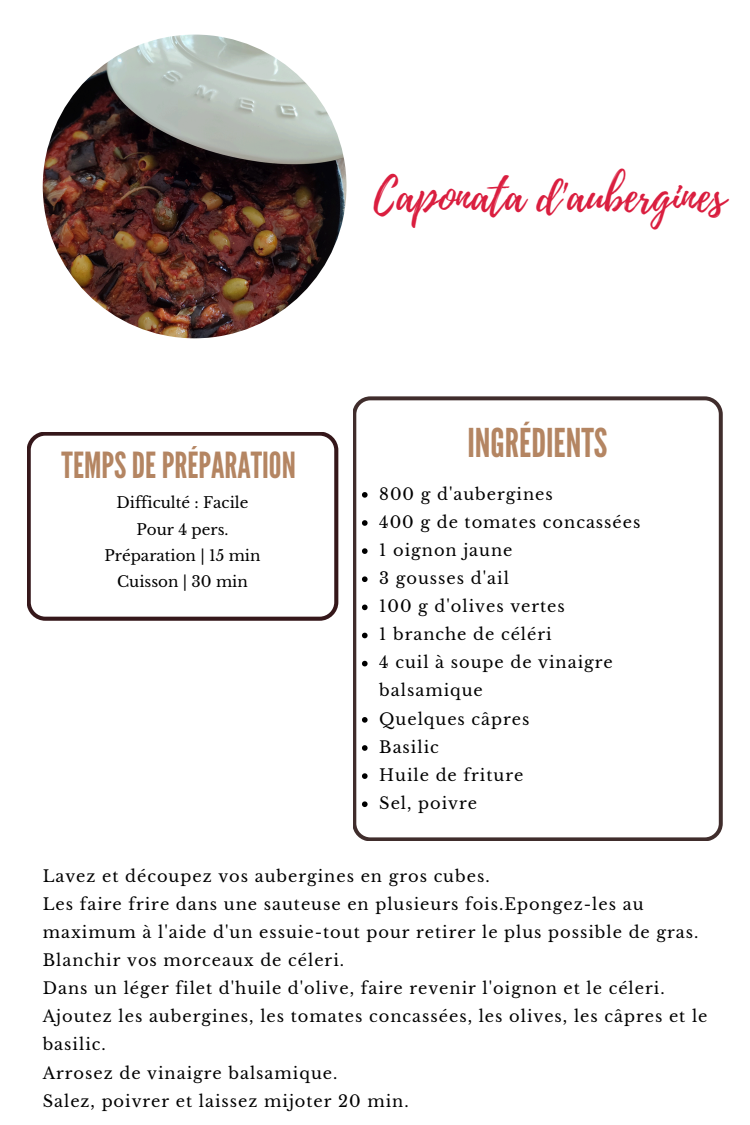
<style>
.page{position:relative;width:750px;height:1125px;background:#fff}
.page>*{position:absolute;margin:0;border:0;box-sizing:border-box;transform-origin:0 0}
.t1{font:45px "Playlist Script";color:#da1e3f}
.t2{font:39.62px "League Gothic";color:#b48562}
.t3{font:35.88px "League Gothic";color:#b48562}
.t4{font:16.25px/28.1px "Libre Baskerville";letter-spacing:.06em;color:#000}
.t5{font:15.12px "Libre Baskerville";color:#000}
</style>
<div class="page">
<svg style="left:353px;top:397px;width:370px;height:444px"></svg>
<svg style="left:27px;top:432px;width:311px;height:188px"></svg>
<img style="left:43px;top:35px;width:304px;height:303px;border-radius:50%">
<svg style="left:362px;top:492px;width:6px;height:6px"></svg>
<svg style="left:362px;top:520px;width:6px;height:6px"></svg>
<svg style="left:362px;top:548px;width:6px;height:6px"></svg>
<svg style="left:362px;top:576px;width:6px;height:6px"></svg>
<svg style="left:362px;top:605px;width:6px;height:5px"></svg>
<svg style="left:362px;top:633px;width:6px;height:5px"></svg>
<svg style="left:362px;top:661px;width:6px;height:5px"></svg>
<svg style="left:362px;top:717px;width:6px;height:6px"></svg>
<svg style="left:362px;top:745px;width:6px;height:6px"></svg>
<svg style="left:362px;top:773px;width:6px;height:6px"></svg>
<svg style="left:362px;top:801px;width:6px;height:6px"></svg>
<h2 class="t3" style="left:62px;top:444px;width:236px">TEMPSDEPRÉPARATION</h2>
<p class="t5" style="left:117px;top:494px;width:133px">Difficulté : Facile</p>
<p class="t5" style="left:136px;top:520px;width:94px">Pour 4 pers.</p>
<p class="t5" style="left:104px;top:546px;width:158px">Préparation | 15 min</p>
<p class="t5" style="left:117px;top:573px;width:132px">Cuisson | 30 min</p>
<p class="t1" style="left:374px;top:164px;width:353px">Caponata d'aubergines</p>
<h1 class="t2" style="left:468px;top:420px;width:142px">INGRÉDIENTS</h1>
<p class="t4" style="left:379px;top:480px;width:175px">800 g d'aubergines</p>
<p class="t4" style="left:379px;top:508px;width:263px">400 g de tomates concassées</p>
<p class="t4" style="left:379px;top:536px;width:135px">1 oignon jaune</p>
<p class="t4" style="left:379px;top:564px;width:131px">3 gousses d'ail</p>
<h2 class="t4" style="left:379px;top:592px;width:187px">100 g d'olives vertes</h2>
<p class="t4" style="left:379px;top:620px;width:174px">1 branche de céléri</p>
<p class="t4" style="left:379px;top:649px;width:235px">4 cuil à soupe de vinaigre balsamique</p>
<p class="t4" style="left:379px;top:705px;width:152px">Quelques câpres</p>
<p class="t4" style="left:379px;top:733px;width:61px">Basilic</p>
<p class="t4" style="left:379px;top:761px;width:146px">Huile de friture</p>
<p class="t4" style="left:379px;top:789px;width:99px">Sel, poivre</p>
<p class="t4" style="left:43px;top:862px;width:448px">Lavez et découpez vos aubergines en gros cubes.</p>
<p class="t4" style="left:43px;top:890px;width:657px">Les faire frire dans une sauteuse en plusieurs fois.Epongez-les au maximum à l'aide d'un essuie-tout pour retirer le plus possible de gras.</p>
<p class="t4" style="left:43px;top:946px;width:303px">Blanchir vos morceaux de céleri.</p>
<p class="t4" style="left:43px;top:974px;width:623px">Dans un léger filet d'huile d'olive, faire revenir l'oignon et le céleri.</p>
<p class="t4" style="left:43px;top:1003px;width:666px">Ajoutez les aubergines, les tomates concassées, les olives, les câpres et le basilic.</p>
<p class="t4" style="left:43px;top:1059px;width:296px">Arrosez de vinaigre balsamique.</p>
<p class="t4" style="left:43px;top:1087px;width:367px">Salez, poivrer et laissez mijoter 20 min.</p>
</div>
